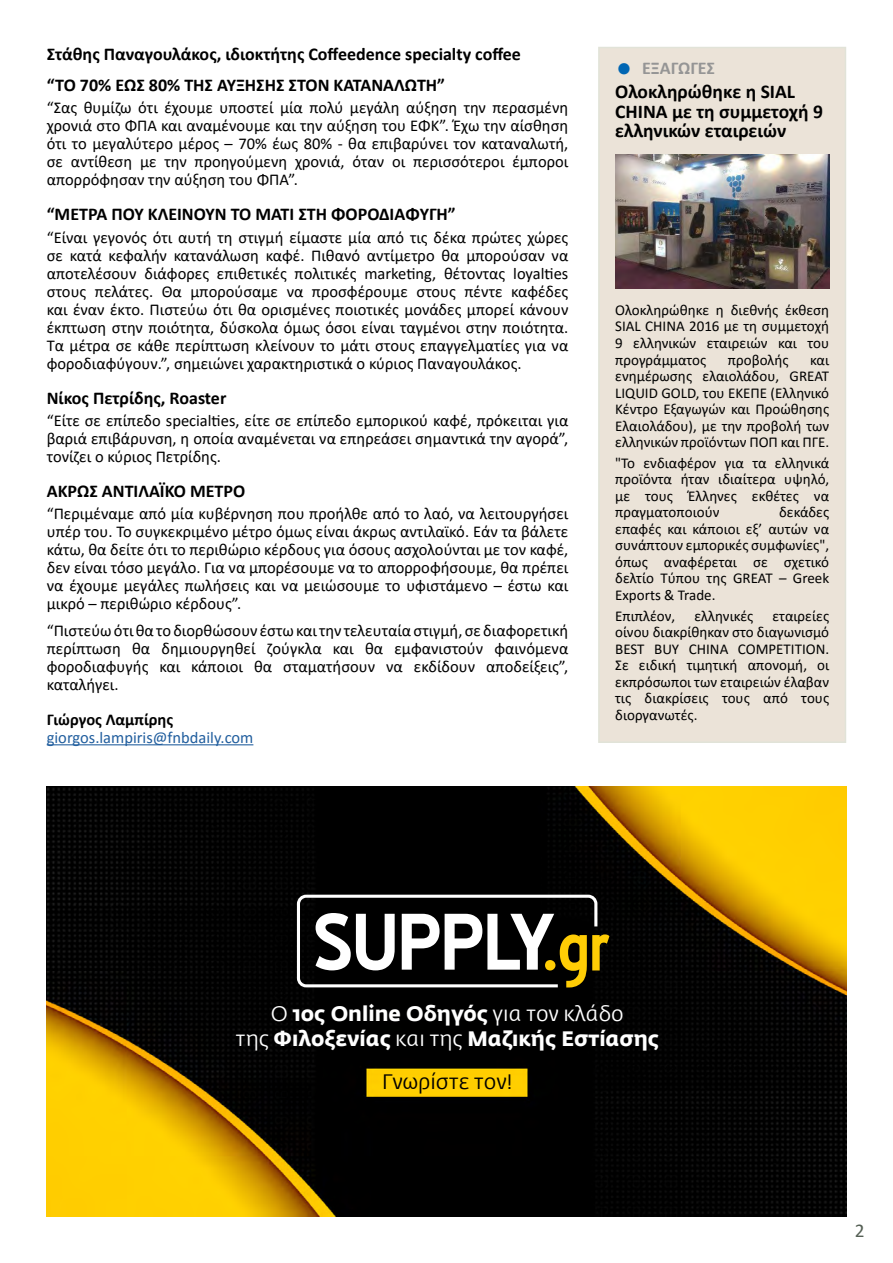
<style>
.page{position:relative;width:893px;height:1263px;background:#fff}
.page>*{position:absolute;margin:0;border:0;box-sizing:border-box;transform-origin:0 0}
.t1{font:700 20.85px/25px "Fedra Sans Greek";color:#fff;text-align:center}
.t2{font:20.85px "Fedra Sans Greek";color:#000}
.t3{font:700 19.5px/19.5px "Calibri";color:#000}
.t4{font:19.5px "Calibri";color:#556055}
.t5{font:700 18px/30.8px "Calibri";color:#000}
.t6{font:700 18px "Calibri";color:#959595}
.t7{font:16.5px/18px "Calibri";color:#000;text-align:justify}
.t8{font:16.5px "Calibri";color:#215e9e}
.t9{font:700 16.5px "Calibri";color:#000}
.t10{font:15px/16.5px "Calibri";color:#000;text-align:justify}
.s1{font-weight:400;font-size:36px;color:#0066b3}
.s2{font-weight:400}
</style>
<div class="page">
<div style="left:598px;top:47px;width:248px;height:696px;background:#ebe3d8"></div>
<hr style="left:47px;top:744px;width:206px;height:1px;background:#215e9e">
<img style="left:615px;top:155px;width:214px;height:134px">
<img style="left:47px;top:787px;width:799px;height:429px">
<svg style="left:295px;top:893px;width:314px;height:96px"></svg>
<p class="t5" style="left:47px;top:38px;width:476px">Στάθης Παναγουλάκος, ιδιοκτήτης Coffeedence specialty coffee “ΤΟ 70% ΈΩΣ 80% ΤΗΣ ΑΥΞΗΣΗΣ ΣΤΟΝ ΚΑΤΑΝΑΛΩΤΗ”</p>
<p class="t7" style="left:47px;top:98px;width:523px">“Σας θυμίζω ότι έχουμε υποστεί μία πολύ μεγάλη αύξηση την περασμένη χρονιά στο ΦΠΑ και αναμένουμε και την αύξηση του ΕΦΚ”. Έχω την αίσθηση ότι το μεγαλύτερο μέρος – 70% έως 80% - θα επιβαρύνει τον καταναλωτή, σε αντίθεση με την προηγούμενη χρονιά, όταν οι περισσότεροι έμποροι απορρόφησαν την αύξηση του ΦΠΑ”.</p>
<p class="t5" style="left:47px;top:198px;width:410px">“ΜΕΤΡΑ ΠΟΥ ΚΛΕΙΝΟΥΝ ΤΟ ΜΑΤΙ ΣΤΗ ΦΟΡΟΔΙΑΦΥΓΗ”</p>
<p class="t7" style="left:47px;top:228px;width:523px">“Είναι γεγονός ότι αυτή τη στιγμή είμαστε μία από τις δέκα πρώτες χώρες σε κατά κεφαλήν κατανάλωση καφέ. Πιθανό αντίμετρο θα μπορούσαν να αποτελέσουν διάφορες επιθετικές πολιτικές marketing, θέτοντας loyalties στους πελάτες. Θα μπορούσαμε να προσφέρουμε στους πέντε καφέδες και έναν έκτο. Πιστεύω ότι θα ορισμένες ποιοτικές μονάδες μπορεί κάνουν έκπτωση στην ποιότητα, δύσκολα όμως όσοι είναι ταγμένοι στην ποιότητα.<br>Τα μέτρα σε κάθε περίπτωση κλείνουν το μάτι στους επαγγελματίες για να φοροδιαφύγουν.”, σημειώνει χαρακτηριστικά ο κύριος Παναγουλάκος.</p>
<p class="t5" style="left:47px;top:382px;width:181px">Nίκος Πετρίδης, Roaster</p>
<p class="t7" style="left:47px;top:411px;width:523px">“Eίτε σε επίπεδο specialties, είτε σε επίπεδο εμπορικού καφέ, πρόκειται για βαριά επιβάρυνση, η οποία αναμένεται να επηρεάσει σημαντικά την αγορά”, τονίζει ο κύριος Πετρίδης.</p>
<p class="t5" style="left:47px;top:475px;width:200px">ΑΚΡΩΣ ΑΝΤΙΛΑΪΚΟ ΜΕΤΡΟ</p>
<p class="t7" style="left:47px;top:504px;width:523px">“Περιμέναμε από μία κυβέρνηση που προήλθε από το λαό, να λειτουργήσει υπέρ του. Το συγκεκριμένο μέτρο όμως είναι άκρως αντιλαϊκό. Εάν τα βάλετε κάτω, θα δείτε ότι το περιθώριο κέρδους για όσους ασχολούνται με τον καφέ, δεν είναι τόσο μεγάλο. Για να μπορέσουμε να το απορροφήσουμε, θα πρέπει να έχουμε μεγάλες πωλήσεις και να μειώσουμε το υφιστάμενο – έστω και μικρό – περιθώριο κέρδους”.</p>
<p class="t7" style="left:47px;top:621px;width:523px">“Πιστεύω ότι θα το διορθώσουν έστω και την τελευταία στιγμή, σε διαφορετική περίπτωση θα δημιουργηθεί ζούγκλα και θα εμφανιστούν φαινόμενα φοροδιαφυγής και κάποιοι θα σταματήσουν να εκδίδουν αποδείξεις”, καταλήγει.</p>
<p class="t9" style="left:47px;top:708px;width:128px">Γιώργος Λαμπίρης</p>
<p class="t8" style="left:47px;top:726px;width:208px">giorgos.lampiris@fnbdaily.com</p>
<p class="t6" style="left:615px;top:56px;width:101px"><span class="s1">•</span> ΕΞΑΓΩΓΕΣ</p>
<p class="t3" style="left:615px;top:81px;width:209px">Ολοκληρώθηκε η SIAL<br>CHINA με τη συμμετοχή 9 ελληνικών εταιρειών</p>
<p class="t10" style="left:615px;top:301px;width:216px">Ολοκληρώθηκε η διεθνής έκθεση SIAL CHINA 2016 με τη συμμετοχή 9 ελληνικών εταιρειών και του προγράμματος</p>
<p class="t10" style="left:728px;top:351px;width:62px">προβολής</p>
<p class="t10" style="left:615px;top:351px;width:216px;text-indent:195px">και ενημέρωσης ελαιολάδου, GREAT LIQUID GOLD, του ΕΚΕΠΕ (Ελληνικό Κέντρο Εξαγωγών και Προώθησης Ελαιολάδου), με την προβολή των ελληνικών προϊόντων ΠΟΠ και ΠΓΕ.</p>
<p class="t10" style="left:615px;top:454px;width:216px">"Το ενδιαφέρον για τα ελληνικά προϊόντα ήταν ιδιαίτερα υψηλό, με τους Έλληνες εκθέτες να πραγματοποιούν</p>
<p class="t10" style="left:615px;top:504px;width:216px;text-indent:164px">δεκάδες επαφές και κάποιοι εξ’ αυτών να συνάπτουν εμπορικές συμφωνίες", όπως αναφέρεται σε σχετικό δελτίο Τύπου της GREAT – Greek Exports &amp; Trade.</p>
<p class="t10" style="left:615px;top:607px;width:62px">Επιπλέον,</p>
<p class="t10" style="left:694px;top:607px;width:60px">ελληνικές</p>
<p class="t10" style="left:615px;top:607px;width:216px;text-indent:157px">εταιρείες οίνου διακρίθηκαν στο διαγωνισμό BEST BUY CHINA COMPETITION.<br>Σε ειδική τιμητική απονομή, οι εκπρόσωποι των εταιρειών έλαβαν τις διακρίσεις τους από τους διοργανωτές.</p>
<p class="t1" style="left:236px;top:1001px;width:425px"><span class="s2">Ο</span> 1ος Online Οδηγός <span class="s2">για τον κλάδο<br>της</span> Φιλοξενίας <span class="s2">και της</span> Μαζικής Εστίασης</p>
<p class="t2" style="left:382px;top:1070px;width:132px">Γνωρίστε τον!</p>
<p class="t4" style="left:855px;top:1217px;width:11px">2</p>
</div>
